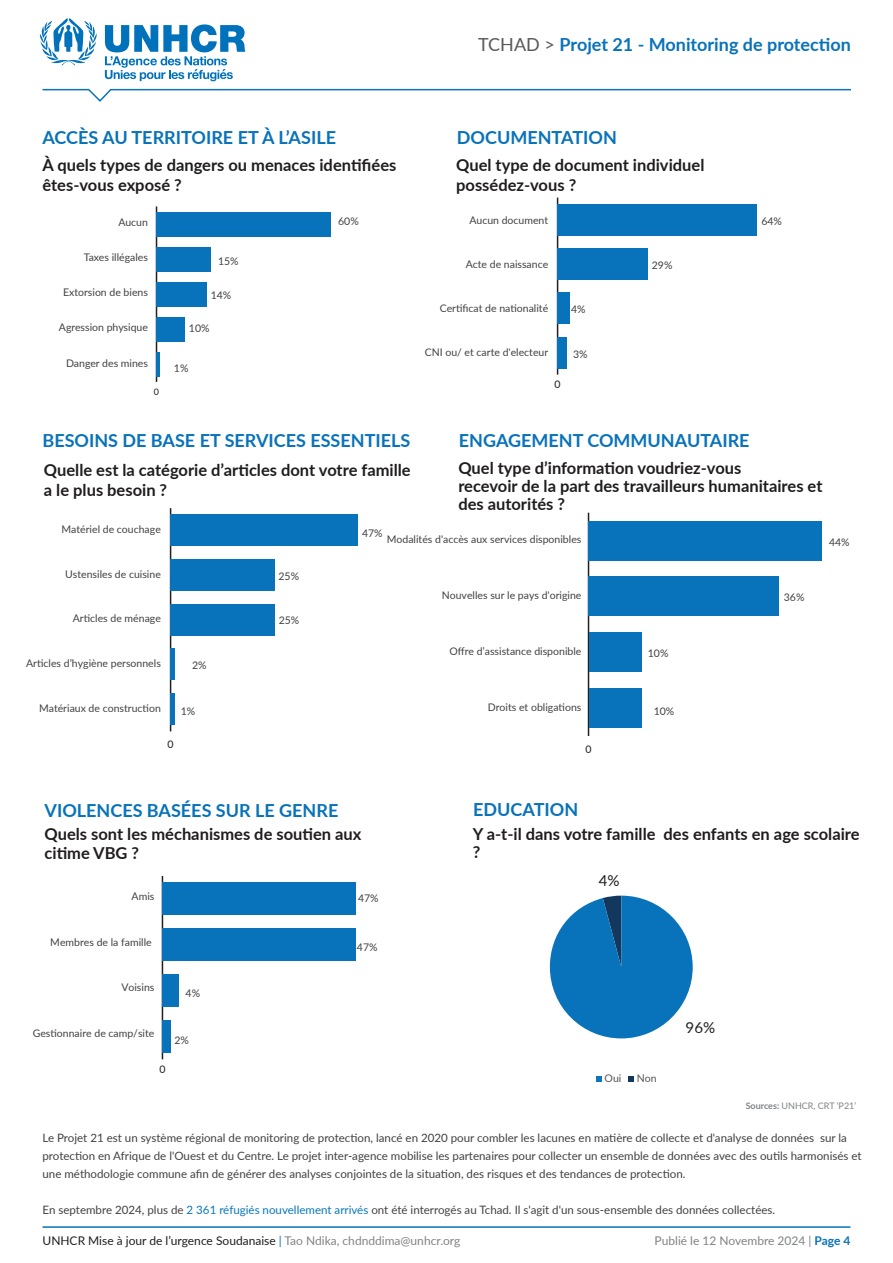
<style>
.page{position:relative;width:893px;height:1263px;background:#fff}
.page>*{position:absolute;margin:0;border:0;box-sizing:border-box;transform-origin:0 0}
.t1{font:700 18px "Lato";color:#0872ba}
.t2{font:700 16.5px/19.8px "Lato";color:#211d1e}
.t3{font:15.15px "Lato";color:#231f20}
.t4{font:12px "Lato";color:#211d1e}
.t5{font:12px "Lato";color:#808385}
.t6{font:11.55px/18px "Lato";color:#424142}
.t7{font:10.5px "Lato";color:#424142}
.t8{font:10.5px "Lato";color:#515455}
.t9{font:10.5px "Lato";color:#231f20}
.t10{font:9px "Lato";color:#808285}
.t11{font:9px "Lato";color:#231f20}
.s1{font-weight:400;color:#59595b}
.s2{font-weight:700}
.s3{color:#0976bd}
.s4{color:#0872ba}
.s5{color:#808385}
.s6{font-weight:700;color:#0872ba}
</style>
<div class="page">
<hr style="left:43px;top:1226px;width:807px;height:2px;background:#0872ba">
<hr style="left:156px;top:206px;width:1px;height:176px;background:#231f20">
<div style="left:157px;top:212px;width:174px;height:25px;background:#0872ba"></div>
<div style="left:157px;top:247px;width:54px;height:25px;background:#0872ba"></div>
<div style="left:157px;top:282px;width:50px;height:25px;background:#0872ba"></div>
<div style="left:157px;top:317px;width:28px;height:25px;background:#0872ba"></div>
<hr style="left:157px;top:352px;width:3px;height:25px;background:#0872ba">
<hr style="left:557px;top:198px;width:1px;height:177px;background:#231f20">
<div style="left:558px;top:204px;width:199px;height:31px;background:#0872ba"></div>
<div style="left:558px;top:248px;width:90px;height:32px;background:#0872ba"></div>
<div style="left:558px;top:292px;width:12px;height:32px;background:#0872ba"></div>
<div style="left:558px;top:337px;width:9px;height:31px;background:#0872ba"></div>
<hr style="left:170px;top:508px;width:1px;height:223px;background:#231f20">
<div style="left:171px;top:514px;width:187px;height:32px;background:#0872ba"></div>
<div style="left:171px;top:559px;width:104px;height:32px;background:#0872ba"></div>
<div style="left:171px;top:604px;width:104px;height:32px;background:#0872ba"></div>
<hr style="left:171px;top:648px;width:4px;height:32px;background:#0872ba">
<hr style="left:171px;top:693px;width:4px;height:32px;background:#0872ba">
<hr style="left:162px;top:876px;width:1px;height:183px;background:#231f20">
<div style="left:162px;top:882px;width:194px;height:33px;background:#0872ba"></div>
<div style="left:162px;top:928px;width:194px;height:33px;background:#0872ba"></div>
<div style="left:162px;top:974px;width:17px;height:33px;background:#0872ba"></div>
<div style="left:162px;top:1020px;width:9px;height:33px;background:#0872ba"></div>
<hr style="left:588px;top:513px;width:1px;height:223px;background:#231f20">
<div style="left:588px;top:521px;width:234px;height:39px;background:#0872ba"></div>
<div style="left:588px;top:576px;width:191px;height:40px;background:#0872ba"></div>
<div style="left:588px;top:632px;width:53px;height:40px;background:#0872ba"></div>
<div style="left:588px;top:688px;width:53px;height:40px;background:#0872ba"></div>
<svg style="left:596px;top:1076px;width:6px;height:5px"></svg>
<svg style="left:628px;top:1076px;width:6px;height:5px"></svg>
<svg style="left:550px;top:896px;width:143px;height:142px"></svg>
<svg style="left:42px;top:88px;width:809px;height:14px"></svg>
<svg style="left:39px;top:18px;width:58px;height:47px"></svg>
<svg style="left:105px;top:24px;width:140px;height:57px"></svg>
<h1 class="t1" style="left:478px;top:31px;width:374px"><span class="s1">TCHAD &gt;</span> Projet 21 - Monitoring de protection</h1>
<h1 class="t1" style="left:43px;top:124px;width:295px">ACCÈS AU TERRITOIRE ET À L’ASILE</h1>
<h2 class="t2" style="left:43px;top:154px;width:355px">À quels types de dangers ou menaces identifiées êtes-vous exposé ?</h2>
<p class="t7" style="left:118px;top:215px;width:31px">Aucun</p>
<p class="t7" style="left:84px;top:250px;width:66px">Taxes illégales</p>
<p class="t7" style="left:63px;top:285px;width:86px">Extorsion de biens</p>
<p class="t7" style="left:59px;top:320px;width:91px">Agression physique</p>
<p class="t7" style="left:66px;top:355px;width:83px">Danger des mines</p>
<p class="t11" style="left:154px;top:385px;width:7px">0</p>
<p class="t7" style="left:218px;top:254px;width:22px">15%</p>
<p class="t7" style="left:211px;top:288px;width:22px">14%</p>
<p class="t7" style="left:189px;top:321px;width:22px">10%</p>
<p class="t7" style="left:174px;top:360px;width:16px">1%</p>
<p class="t7" style="left:338px;top:214px;width:22px">60%</p>
<h1 class="t1" style="left:457px;top:124px;width:162px">DOCUMENTATION</h1>
<h2 class="t2" style="left:456px;top:154px;width:250px">Quel type de document individuel possédez-vous ?</h2>
<p class="t7" style="left:469px;top:212px;width:80px">Aucun document</p>
<p class="t7" style="left:466px;top:256px;width:84px">Acte de naissance</p>
<p class="t7" style="left:440px;top:301px;width:110px">Certificat de nationalité</p>
<p class="t7" style="left:571px;top:302px;width:16px">4%</p>
<p class="t7" style="left:425px;top:345px;width:125px">CNI ou/ et carte d'electeur</p>
<p class="t9" style="left:554px;top:376px;width:8px">0</p>
<p class="t7" style="left:573px;top:346px;width:16px">3%</p>
<p class="t7" style="left:652px;top:257px;width:22px">29%</p>
<p class="t7" style="left:761px;top:214px;width:22px">64%</p>
<h1 class="t1" style="left:43px;top:428px;width:369px">BESOINS DE BASE ET SERVICES ESSENTIELS</h1>
<h2 class="t2" style="left:44px;top:459px;width:368px">Quelle est la catégorie d’articles dont votre famille a le plus besoin ?</h2>
<h1 class="t1" style="left:459px;top:428px;width:292px">ENGAGEMENT COMMUNAUTAIRE</h1>
<h2 class="t2" style="left:458px;top:459px;width:366px;line-height:18px">Quel type d’information voudriez-vous<br>recevoir de la part des travailleurs humanitaires et des autorités ?</h2>
<p class="t7" style="left:62px;top:522px;width:101px">Matériel de couchage</p>
<p class="t7" style="left:65px;top:566px;width:97px">Ustensiles de cuisine</p>
<p class="t7" style="left:73px;top:611px;width:90px">Articles de ménage</p>
<p class="t7" style="left:26px;top:656px;width:136px">Articles d’hygiène personnels</p>
<p class="t7" style="left:39px;top:700px;width:123px">Matériaux de construction</p>
<p class="t7" style="left:192px;top:657px;width:16px">2%</p>
<p class="t7" style="left:181px;top:703px;width:16px">1%</p>
<p class="t9" style="left:168px;top:737px;width:8px">0</p>
<p class="t7" style="left:279px;top:569px;width:22px">25%</p>
<p class="t7" style="left:279px;top:613px;width:22px">25%</p>
<h1 class="t1" style="left:45px;top:797px;width:295px">VIOLENCES BASÉES SUR LE GENRE</h1>
<p class="t7" style="left:362px;top:526px;width:22px">47%</p>
<p class="t7" style="left:387px;top:532px;width:196px">Modalités d'accès aux services disponibles</p>
<p class="t7" style="left:442px;top:588px;width:141px">Nouvelles sur le pays d'origine</p>
<p class="t7" style="left:449px;top:643px;width:134px">Offre d’assistance disponible</p>
<p class="t7" style="left:488px;top:699px;width:95px">Droits et obligations</p>
<p class="t9" style="left:585px;top:741px;width:8px">0</p>
<h1 class="t1" style="left:473px;top:796px;width:107px">EDUCATION</h1>
<p class="t7" style="left:648px;top:646px;width:22px">10%</p>
<p class="t7" style="left:654px;top:704px;width:22px">10%</p>
<p class="t7" style="left:784px;top:590px;width:22px">36%</p>
<p class="t7" style="left:829px;top:534px;width:22px">44%</p>
<h2 class="t2" style="left:45px;top:823px;width:318px">Quels sont les méchanismes de soutien aux citime VBG ?</h2>
<p class="t7" style="left:132px;top:888px;width:24px">Amis</p>
<p class="t7" style="left:50px;top:934px;width:103px">Membres de la famille</p>
<p class="t7" style="left:121px;top:980px;width:35px">Voisins</p>
<p class="t7" style="left:33px;top:1026px;width:123px">Gestionnaire de camp/site</p>
<p class="t9" style="left:159px;top:1062px;width:8px">0</p>
<p class="t7" style="left:186px;top:985px;width:16px">4%</p>
<p class="t7" style="left:174px;top:1033px;width:16px">2%</p>
<p class="t7" style="left:358px;top:891px;width:22px">47%</p>
<p class="t7" style="left:357px;top:940px;width:22px">47%</p>
<h2 class="t2" style="left:473px;top:824px;width:388px;line-height:18px">Y a-t-il dans votre famille des enfants en age scolaire ?</h2>
<h3 class="t3" style="left:599px;top:869px;width:22px">4%</h3>
<p class="t8" style="left:605px;top:1071px;width:18px">Oui</p>
<p class="t8" style="left:637px;top:1071px;width:21px">Non</p>
<h3 class="t3" style="left:686px;top:1016px;width:31px">96%</h3>
<p class="t10" style="left:746px;top:1100px;width:112px"><span class="s2">Sources:</span> UNHCR, CRT ‘P21’</p>
<p class="t6" style="left:43px;top:1128px;width:821px">Le Projet 21 est un système régional de monitoring de protection, lancé en 2020 pour combler les lacunes en matière de collecte et d'analyse de données sur la protection en Afrique de l'Ouest et du Centre. Le projet inter-agence mobilise les partenaires pour collecter un ensemble de données avec des outils harmonisés et une méthodologie commune afin de générer des analyses conjointes de la situation, des risques et des tendances de protection.</p>
<p class="t6" style="left:43px;top:1200px;width:734px">En septembre 2024, plus de <span class="s3">2 361 réfugiés nouvellement arrivés</span> ont été interrogés au Tchad. Il s'agit d'un sous-ensemble des données collectées.</p>
<p class="t4" style="left:43px;top:1232px;width:419px">UNHCR Mise à jour de l’urgence Soudanaise <span class="s4">|</span> <span class="s5">Tao Ndika, chdnddima@unhcr.org</span></p>
<p class="t5" style="left:655px;top:1232px;width:197px">Publié le 12 Novembre 2024 | <span class="s6">Page 4</span></p>
</div>
